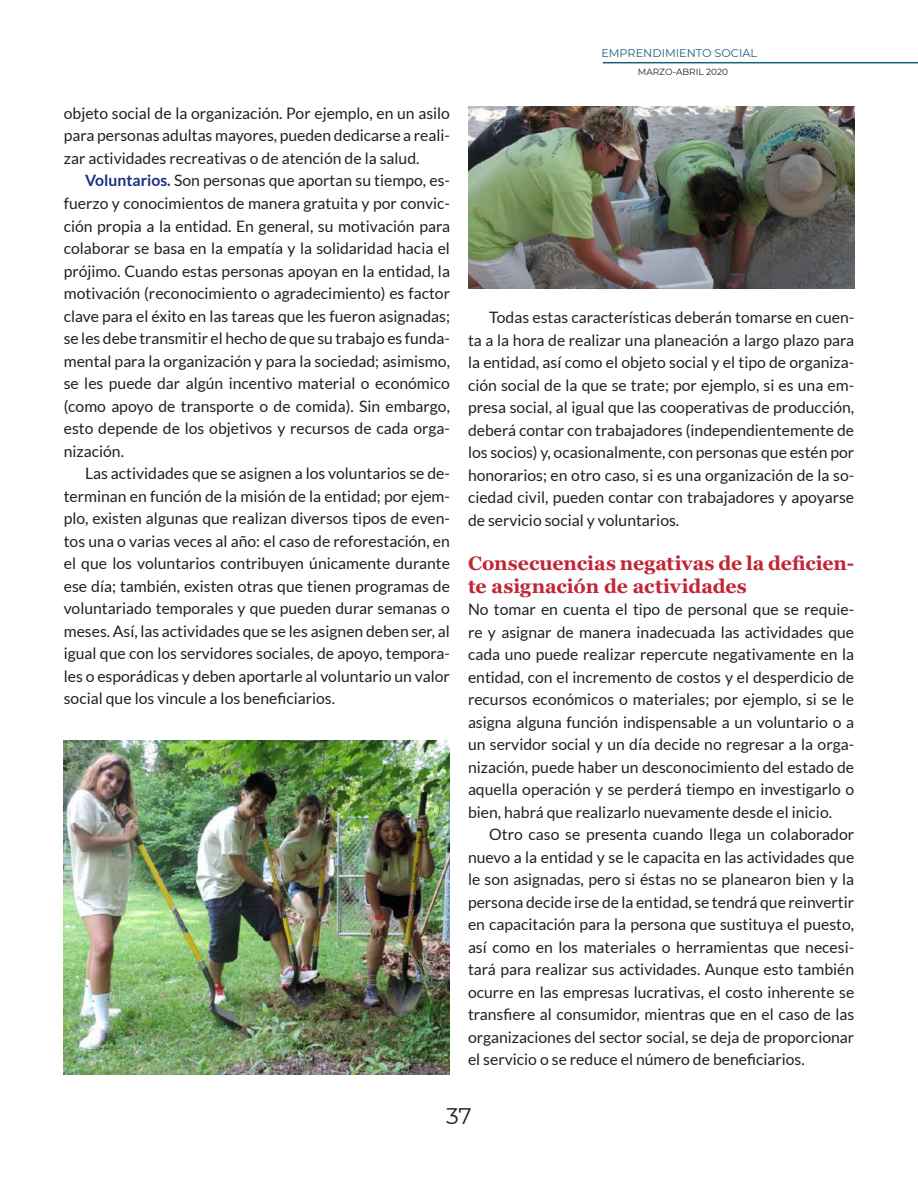
<style>
.page{position:relative;width:918px;height:1188px;background:#fff}
.page>*{position:absolute;margin:0;border:0;box-sizing:border-box;transform-origin:0 0}
.t1{font:22.5px "Montserrat";color:#231f20}
.t2{font:700 19.5px/22.5px "Georgia";color:#c12634}
.t3{font:15.75px/22.5px "Lato";color:#231f20;text-align:justify}
.t4{font:11.25px "Montserrat";color:#1d5e7a}
.t5{font:9px "Montserrat";color:#231f20}
.s1{font-weight:700;color:#1c2f7e}
</style>
<div class="page">
<hr style="left:603px;top:62px;width:315px;height:1px;background:#1d5e7a">
<img style="left:64px;top:740px;width:386px;height:335px">
<img style="left:468px;top:106px;width:386px;height:182px">
<p class="t3" style="left:64px;top:102px;width:388px">objeto social de la organización. Por ejemplo, en un asilo para personas adultas mayores, pueden dedicarse a reali&shy;zar actividades recreativas o de atención de la salud.</p>
<p class="t3" style="left:64px;top:169px;width:388px;text-indent:21px"><span class="s1">Voluntarios.</span> Son personas que aportan su tiempo, es&shy;fuerzo y conocimientos de manera gratuita y por convic&shy;ción propia a la entidad. En general, su motivación para colaborar se basa en la empatía y la solidaridad hacia el prójimo. Cuando estas personas apoyan en la entidad, la motivación (reconocimiento o agradecimiento) es factor clave para el éxito en las tareas que les fueron asignadas; se les debe transmitir el hecho de que su trabajo es funda&shy;mental para la organización y para la sociedad; asimismo, se les puede dar algún incentivo material o económico (como apoyo de transporte o de comida). Sin embargo, esto depende de los objetivos y recursos de cada orga&shy;nización.</p>
<p class="t3" style="left:64px;top:462px;width:388px;text-indent:21px">Las actividades que se asignen a los voluntarios se de&shy;terminan en función de la misión de la entidad; por ejem&shy;plo, existen algunas que realizan diversos tipos de even&shy;tos una o varias veces al año: el caso de reforestación, en el que los voluntarios contribuyen únicamente durante ese día; también, existen otras que tienen programas de voluntariado temporales y que pueden durar semanas o meses. Así, las actividades que se les asignen deben ser, al igual que con los servidores sociales, de apoyo, tempora&shy;les o esporádicas y deben aportarle al voluntario un valor social que los vincule a los beneficiarios.</p>
<p class="t4" style="left:601px;top:45px;width:157px">EMPRENDIMIENTO SOCIAL</p>
<p class="t5" style="left:638px;top:65px;width:92px">MARZO-ABRIL 2020</p>
<p class="t3" style="left:468px;top:306px;width:388px;text-indent:21px">Todas estas características deberán tomarse en cuen&shy;ta a la hora de realizar una planeación a largo plazo para la entidad, así como el objeto social y el tipo de organiza&shy;ción social de la que se trate; por ejemplo, si es una em&shy;presa social, al igual que las cooperativas de producción, deberá contar con trabajadores (independientemente de los socios) y, ocasionalmente, con personas que estén por honorarios; en otro caso, si es una organización de la so&shy;ciedad civil, pueden contar con trabajadores y apoyarse de servicio social y voluntarios.</p>
<p class="t2" style="left:468px;top:552px;width:388px">Consecuencias negativas de la deficien&shy;te asignación de actividades</p>
<p class="t3" style="left:468px;top:598px;width:388px">No tomar en cuenta el tipo de personal que se requie&shy;re y asignar de manera inadecuada las actividades que cada uno puede realizar repercute negativamente en la entidad, con el incremento de costos y el desperdicio de recursos económicos o materiales; por ejemplo, si se le asigna alguna función indispensable a un voluntario o a un servidor social y un día decide no regresar a la orga&shy;nización, puede haber un desconocimiento del estado de aquella operación y se perderá tiempo en investigarlo o bien, habrá que realizarlo nuevamente desde el inicio.</p>
<p class="t3" style="left:468px;top:823px;width:388px;text-indent:21px">Otro caso se presenta cuando llega un colaborador nuevo a la entidad y se le capacita en las actividades que le son asignadas, pero si éstas no se planearon bien y la persona decide irse de la entidad, se tendrá que reinvertir en capacitación para la persona que sustituya el puesto, así como en los materiales o herramientas que necesi&shy;tará para realizar sus actividades. Aunque esto también ocurre en las empresas lucrativas, el costo inherente se transfiere al consumidor, mientras que en el caso de las organizaciones del sector social, se deja de proporcionar el servicio o se reduce el número de beneficiarios.</p>
<h1 class="t1" style="left:446px;top:1101px;width:27px">37</h1>
</div>
